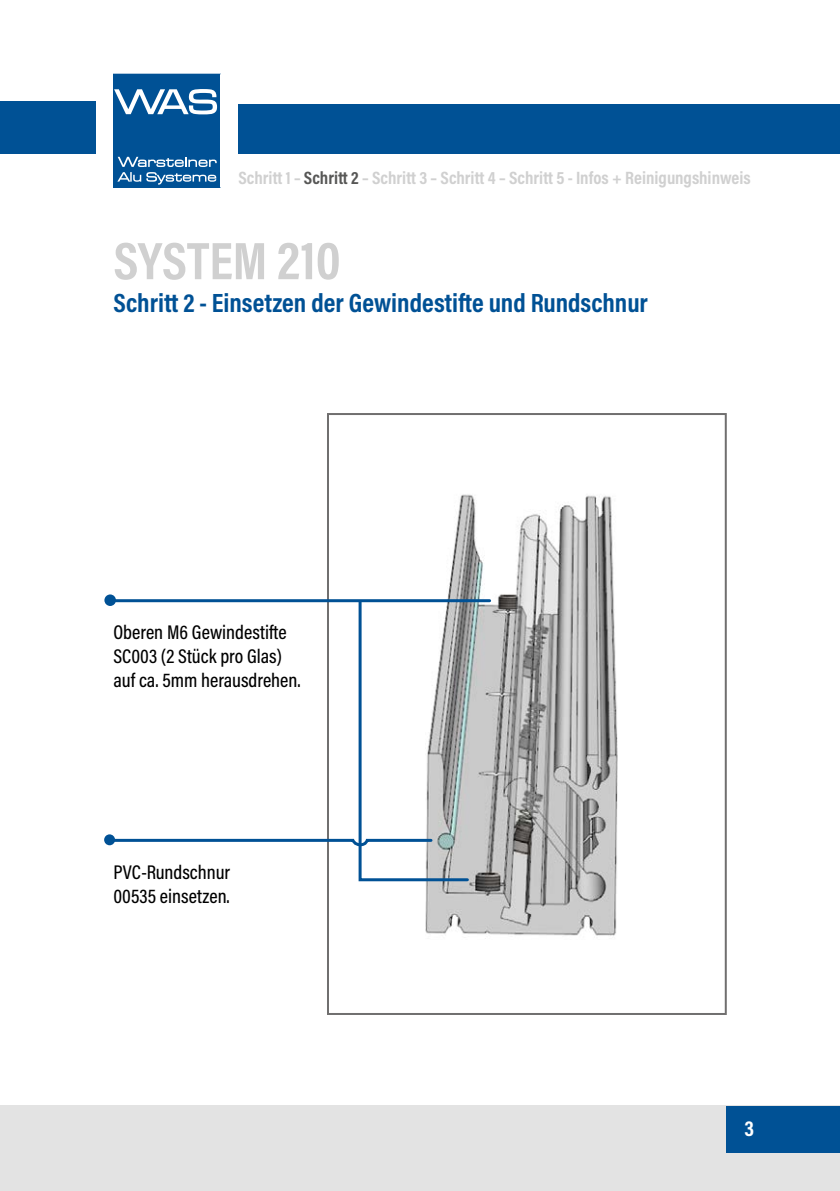
<style>
.page{position:relative;width:840px;height:1191px;background:#fff}
.page>*{position:absolute;margin:0;border:0;box-sizing:border-box;transform-origin:0 0}
.t1{font:700 53.2px "Acumin Pro Cond";color:#d0d0d0}
.t2{font:700 26.6px "Acumin Pro Cond";color:#005195}
.t3{font:700 22px "Acumin Pro Cond";color:#fff}
.t4{font:500 20px/24px "Acumin Pro Cond";color:#000}
.t5{font:700 18px "Acumin Pro Cond";color:#d0d0d0}
.s1{color:#575756}
</style>
<div class="page">
<div style="left:0;top:1106px;width:839px;height:85px;background:#e3e3e3"></div>
<div style="left:726px;top:1106px;width:113px;height:46px;background:#005195"></div>
<div style="left:238px;top:104px;width:601px;height:50px;background:#005195"></div>
<div style="left:0;top:101px;width:96px;height:53px;background:#005195"></div>
<svg style="left:113px;top:74px;width:107px;height:114px;background:#256aa4"></svg>
<div style="left:327px;top:413px;width:399px;height:602px;border:2px solid #706f6f"></div>
<img style="left:425px;top:494px;width:191px;height:445px">
<div style="left:104px;top:834px;width:11px;height:11px;background:#005195;border-radius:50%"></div>
<svg style="left:104px;top:594px;width:12px;height:12px"></svg>
<hr style="left:108px;top:599px;width:381px;height:3px;background:#005195">
<svg style="left:107px;top:598px;width:363px;height:284px"></svg>
<p class="t5" style="left:238px;top:166px;width:513px">Schritt 1 – <span class="s1">Schritt 2</span> – Schritt 3 – Schritt 4 – Schritt 5 - Infos + Reinigungshinweis</p>
<h1 class="t1" style="left:113px;top:226px;width:228px">SYSTEM 210</h1>
<h2 class="t2" style="left:113px;top:286px;width:535px">Schritt 2 - Einsetzen der Gewindestifte und Rundschnur</h2>
<p class="t4" style="left:113px;top:619px;width:188px">Oberen M6 Gewindestifte<br>SC003 (2 Stück pro Glas) auf ca. 5mm herausdrehen.</p>
<p class="t4" style="left:113px;top:859px;width:118px">PVC-Rundschnur<br>00535 einsetzen.</p>
<p class="t3" style="left:744px;top:1113px;width:11px">3</p>
</div>
